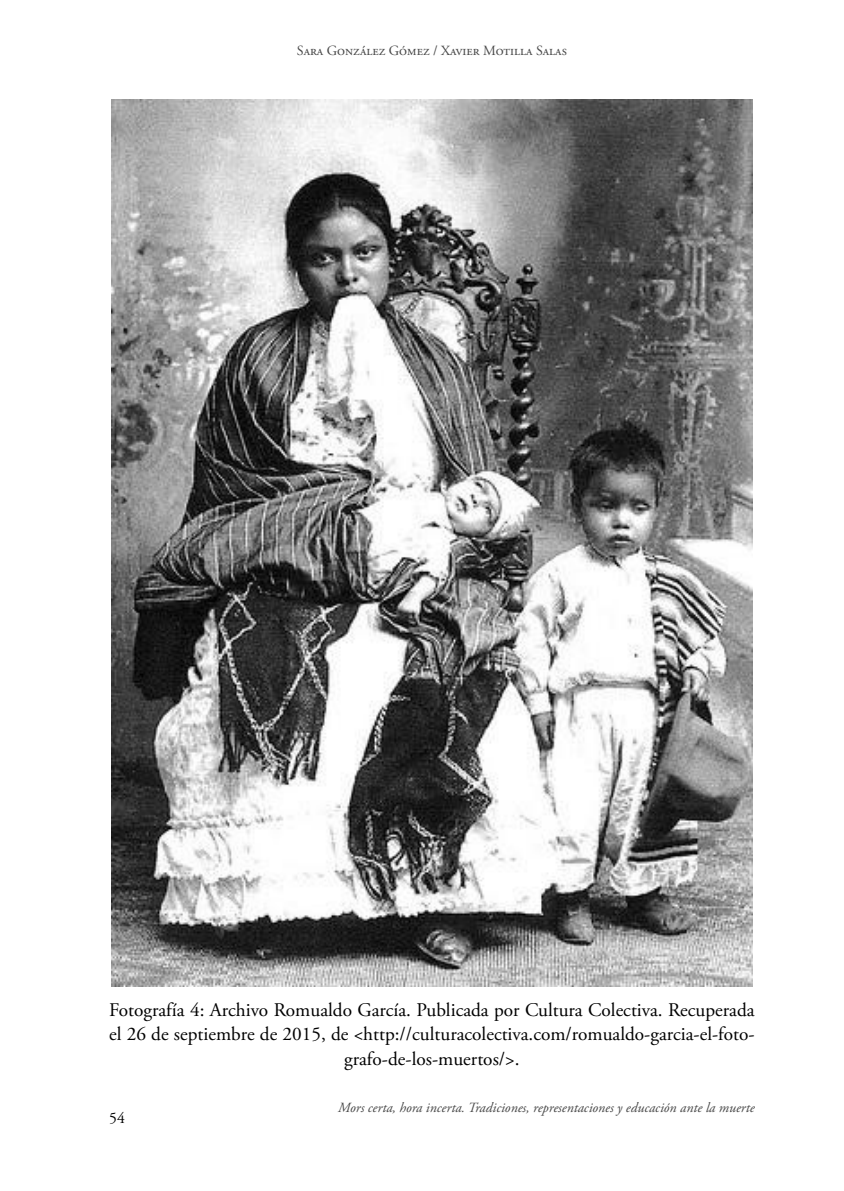
<style>
.page{position:relative;width:844px;height:1191px;background:#fff}
.page>*{position:absolute;margin:0;border:0;box-sizing:border-box;transform-origin:0 0}
.t1{font:19.25px/24.5px "Adobe Garamond Pro";color:#000;text-align:center}
.t2{font:15.75px "Adobe Garamond Pro";color:#000}
.t3{font:italic 14px "Adobe Garamond Pro";color:#474747}
.t4{font:14px "Adobe Garamond Pro";color:#474747}
</style>
<div class="page">
<img style="left:112px;top:99px;width:640px;height:887px">
<p class="t4" style="left:297px;top:42px;width:271px">Sara González Gómez / Xavier Motilla Salas</p>
<p class="t1" style="left:109px;top:998px;width:646px">Fotografía 4: Archivo Romualdo García. Publicada por Cultura Colectiva. Recuperada el 26 de septiembre de 2015, de &lt;http://culturacolectiva.com/romualdo-garcia-el-foto&shy;grafo-de-los-muertos/&gt;.</p>
<p class="t2" style="left:109px;top:1108px;width:17px">54</p>
<p class="t3" style="left:338px;top:1099px;width:418px">Mors certa, hora incerta. Tradiciones, representaciones y educación ante la muerte</p>
</div>
